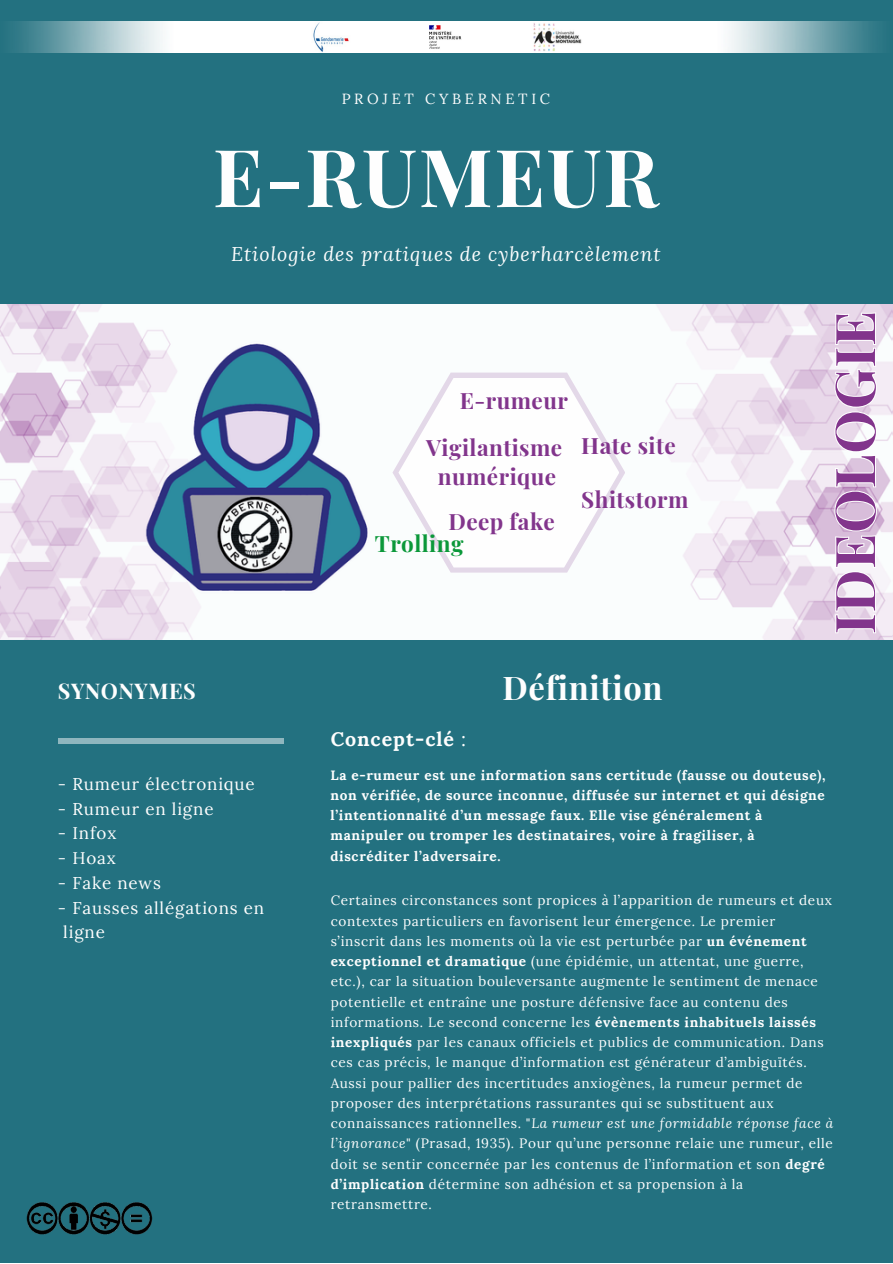
<style>
.page{position:relative;width:893px;height:1264px;background:#fff}
.page>*{position:absolute;margin:0;border:0;box-sizing:border-box;transform-origin:0 0}
.t1{font:700 79.8px "Playfair Display";letter-spacing:.02em;color:#fefefe}
.t2{font:700 54.9px "Playfair Display";letter-spacing:.02em;color:#82358c}
.t3{font:700 32.7px "Playfair Display";letter-spacing:.02em;color:#fefefe}
.t4{font:700 22.5px "Playfair Display";letter-spacing:.02em;color:#82358c}
.t5{font:700 22.5px "Playfair Display";letter-spacing:.02em;color:#0b983a}
.t6{font:700 21.6px "Playfair Display";letter-spacing:.02em;color:#fefefe}
.t7{font:italic 19.65px "Lora";letter-spacing:.05em;color:#fefefe}
.t8{font:700 19.65px "Lora";letter-spacing:.05em;color:#fefefe}
.t9{font:16.95px/24.8px "Lora";letter-spacing:.05em;color:#fefefe}
.t10{font:14.7px "Lora";letter-spacing:.25em;color:#fefefe}
.t11{font:13.5px/20.2px "Lora";letter-spacing:.05em;color:#fefefe}
.t12{font:700 13.5px/20.2px "Lora";letter-spacing:.05em;color:#fefefe}
.s1{font-weight:400}
.s2{font-weight:700}
.s3{font-style:italic}
</style>
<div class="page">
<div style="left:0;top:0;width:892px;height:1262px;background:#237180"></div>
<div style="left:58px;top:738px;width:226px;height:5px;background:#8fb6be"></div>
<img style="left:12px;top:21px;width:867px;height:32px">
<img style="left:531px;top:21px;width:52px;height:32px">
<img style="left:425px;top:21px;width:40px;height:32px">
<img style="left:311px;top:21px;width:39px;height:32px">
<img style="left:26px;top:1202px;width:127px;height:33px">
<img style="left:0;top:305px;width:891px;height:335px">
<svg style="left:833px;top:311px;width:44px;height:323px;background:#ece0ed"></svg>
<svg style="left:392px;top:372px;width:233px;height:200px;background:#f3f2f7"></svg>
<div style="left:398px;top:378px;width:221px;height:189px;background:#fefefe"></div>
<p class="t10" style="left:342px;top:89px;width:210px">PROJET CYBERNETIC</p>
<p class="t1" style="left:213px;top:121px;width:447px">E-RUMEUR</p>
<p class="t7" style="left:231px;top:241px;width:431px">Etiologie des pratiques de cyberharcèlement</p>
<p class="t6" style="left:58px;top:675px;width:139px">SYNONYMES</p>
<p class="t4" style="left:460px;top:385px;width:110px">E-rumeur</p>
<p class="t4" style="left:426px;top:431px;width:137px">Vigilantisme</p>
<p class="t4" style="left:438px;top:460px;width:120px">numérique</p>
<p class="t4" style="left:448px;top:505px;width:108px">Deep fake</p>
<p class="t5" style="left:375px;top:527px;width:90px">Trolling</p>
<p class="t4" style="left:581px;top:430px;width:96px">Hate site</p>
<p class="t4" style="left:581px;top:483px;width:109px">Shitstorm</p>
<p class="t3" style="left:502px;top:665px;width:162px">Définition</p>
<p class="t2" style="left:815px;top:634px;width:324px;rotate:-90deg">IDEOLOGIE</p>
<p class="t8" style="left:330px;top:726px;width:137px">Concept-clé <span class="s1">:</span></p>
<p class="t12" style="left:330px;top:764px;width:496px">La e-rumeur est une information sans certitude (fausse ou douteuse), non vérifiée, de source inconnue, diffusée sur internet et qui désigne l’intentionnalité d’un message faux. Elle vise généralement à manipuler ou tromper les destinataires, voire à fragiliser, à discréditer l’adversaire.</p>
<p class="t9" style="left:58px;top:771px;width:198px">- Rumeur électronique</p>
<p class="t9" style="left:58px;top:796px;width:157px">- Rumeur en ligne</p>
<p class="t9" style="left:58px;top:820px;width:60px">- Infox</p>
<p class="t9" style="left:58px;top:845px;width:59px">- Hoax</p>
<p class="t9" style="left:58px;top:870px;width:104px">- Fake news</p>
<p class="t9" style="left:63px;top:895px;width:202px;text-indent:-5px">- Fausses allégations en ligne</p>
<p class="t11" style="left:330px;top:890px;width:504px">Certaines circonstances sont propices à l’apparition de rumeurs et deux contextes particuliers en favorisent leur émergence. Le premier<br>s’inscrit dans les moments où la vie est perturbée par <span class="s2">un événement exceptionnel et dramatique</span> (une épidémie, un attentat, une guerre, etc.), car la situation bouleversante augmente le sentiment de menace potentielle et entraîne une posture défensive face au contenu des informations. Le second concerne les <span class="s2">évènements inhabituels laissés inexpliqués</span> par les canaux officiels et publics de communication. Dans ces cas précis, le manque d’information est générateur d’ambiguïtés.<br>Aussi pour pallier des incertitudes anxiogènes, la rumeur permet de proposer des interprétations rassurantes qui se substituent aux connaissances rationnelles. "<span class="s3">La rumeur est une formidable réponse face à l’ignorance</span>" (Prasad, 1935). Pour qu’une personne relaie une rumeur, elle doit se sentir concernée par les contenus de l’information et son <span class="s2">degré d’implication</span> détermine son adhésion et sa propension à la retransmettre.</p>
</div>
